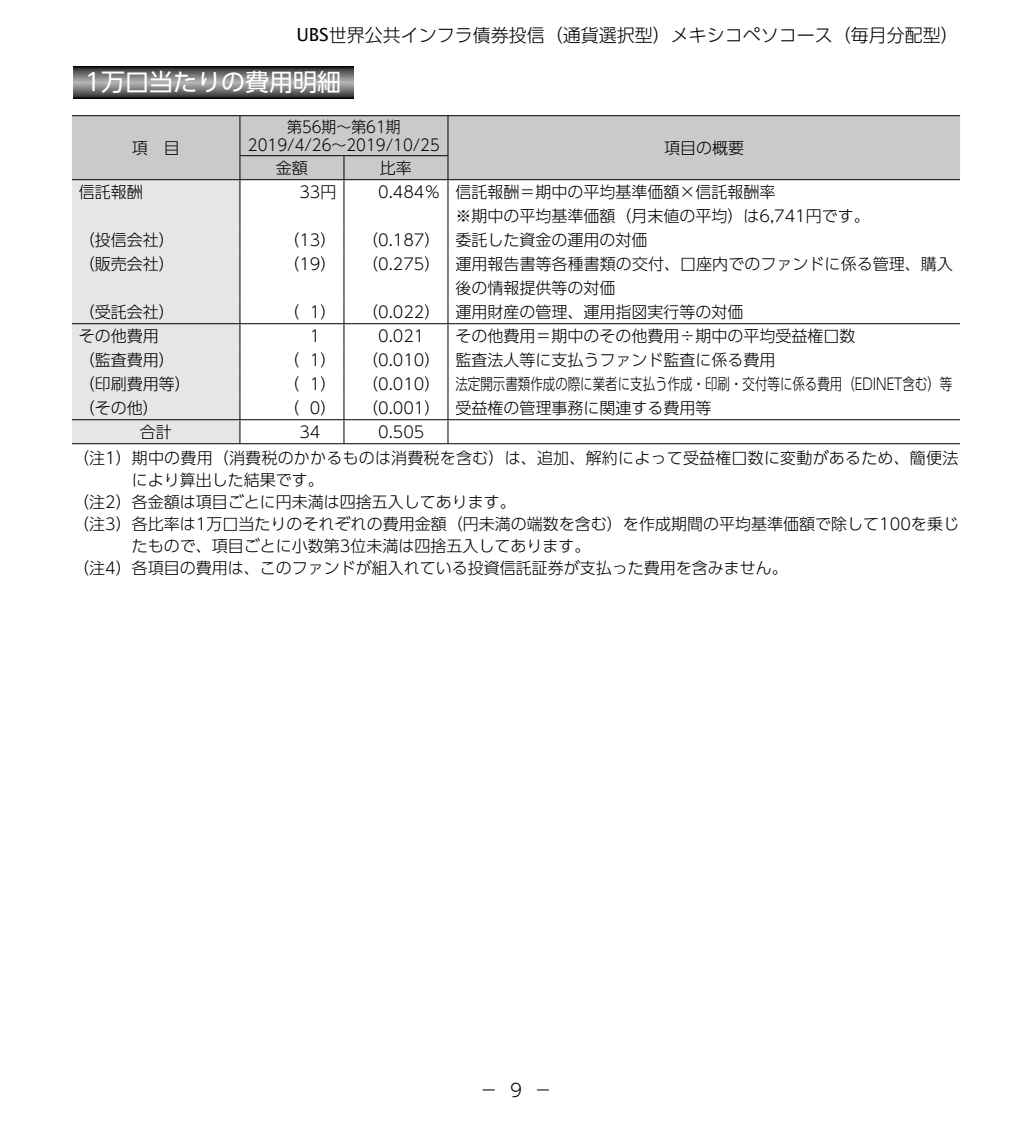
<style>
.page{position:relative;width:1032px;height:1134px;background:#fff}
.page>*{position:absolute;margin:0;border:0;box-sizing:border-box;transform-origin:0 0}
.t1{font:24px "UD Shin Go Pro";color:#fff}
.t2{font:300 18px "UD Shin Go Pro";color:#000}
.t3{font:300 16px/24px "UD Shin Go Pro";color:#000}
.t4{font:300 16px/18px "UD Shin Go Pro";color:#000;text-align:center;scale:.93 1}
.s1{font-family:"Lucida Sans Unicode";font-weight:400}
</style>
<div class="page">
<svg style="left:73px;top:66px;width:280px;height:32px"></svg>
<div style="left:72px;top:116px;width:888px;height:63px;background:#c9caca"></div>
<hr style="left:239px;top:116px;width:1px;height:39px;background:#000">
<hr style="left:447px;top:116px;width:1px;height:39px;background:#000">
<hr style="left:239px;top:155px;width:105px;height:1px;background:#000">
<hr style="left:344px;top:155px;width:104px;height:1px;background:#000">
<svg style="left:343px;top:156px;width:1px;height:23px"></svg>
<svg style="left:447px;top:156px;width:1px;height:23px"></svg>
<hr style="left:240px;top:179px;width:104px;height:1px;background:#000">
<hr style="left:344px;top:179px;width:104px;height:1px;background:#000">
<hr style="left:343px;top:180px;width:1px;height:48px;background:#000">
<hr style="left:448px;top:179px;width:512px;height:1px;background:#000">
<hr style="left:447px;top:180px;width:1px;height:48px;background:#000">
<svg style="left:343px;top:228px;width:1px;height:24px"></svg>
<svg style="left:447px;top:228px;width:1px;height:24px"></svg>
<hr style="left:343px;top:252px;width:1px;height:48px;background:#000">
<hr style="left:447px;top:252px;width:1px;height:48px;background:#000">
<hr style="left:240px;top:323px;width:104px;height:1px;background:#000">
<hr style="left:344px;top:323px;width:104px;height:1px;background:#000">
<hr style="left:448px;top:323px;width:512px;height:1px;background:#000">
<hr style="left:240px;top:419px;width:104px;height:1px;background:#000">
<svg style="left:72px;top:156px;width:168px;height:287px"></svg>
<hr style="left:344px;top:419px;width:104px;height:1px;background:#000">
<svg style="left:343px;top:300px;width:1px;height:143px"></svg>
<hr style="left:448px;top:419px;width:512px;height:1px;background:#000">
<svg style="left:447px;top:300px;width:1px;height:143px"></svg>
<hr style="left:72px;top:115px;width:168px;height:1px;background:#000">
<hr style="left:240px;top:115px;width:104px;height:1px;background:#000">
<hr style="left:344px;top:115px;width:104px;height:1px;background:#000">
<hr style="left:448px;top:115px;width:512px;height:1px;background:#000">
<hr style="left:72px;top:443px;width:168px;height:1px;background:#000">
<hr style="left:240px;top:443px;width:104px;height:1px;background:#000">
<hr style="left:344px;top:443px;width:104px;height:1px;background:#000">
<hr style="left:448px;top:443px;width:512px;height:1px;background:#000">
<p class="t2" style="left:296px;top:20px;width:664px"><span class="s1">UBS</span>世界公共インフラ債券投信（通貨選択型）メキシコペソコース（毎月分配型）</p>
<h1 class="t1" style="left:85px;top:63px;width:257px">1万口当たりの費用明細</h1>
<p class="t3" style="left:132px;top:135px;width:49px">項　目</p>
<p class="t4" style="left:248px;top:117px;width:208px">第56期～第61期<br>2019/4/26～2019/10/25</p>
<p class="t3" style="left:276px;top:155px;width:33px">金額</p>
<p class="t3" style="left:380px;top:155px;width:33px">比率</p>
<p class="t3" style="left:664px;top:135px;width:81px">項目の概要</p>
<p class="t3" style="left:79px;top:179px;width:65px">信託報酬</p>
<p class="t3" style="left:299px;top:179px;width:39px">33円</p>
<p class="t3" style="left:455px;top:179px;width:416px;text-indent:-77px">0.484％ 信託報酬＝期中の平均基準価額×信託報酬率<br>※期中の平均基準価額（月末値の平均）は6,741円です。</p>
<p class="t3" style="left:79px;top:227px;width:97px">（投信会社）</p>
<p class="t3" style="left:283px;top:227px;width:55px">（13）</p>
<p class="t3" style="left:362px;top:227px;width:287px">（0.187） 委託した資金の運用の対価</p>
<p class="t3" style="left:79px;top:251px;width:97px">（販売会社）</p>
<p class="t3" style="left:283px;top:251px;width:55px">（19）</p>
<p class="t3" style="left:455px;top:251px;width:499px;text-indent:-93px">（0.275） 運用報告書等各種書類の交付、口座内でのファンドに係る管理、購入後の情報提供等の対価</p>
<p class="t3" style="left:79px;top:299px;width:97px">（受託会社）</p>
<p class="t3" style="left:283px;top:299px;width:55px">（ 1）</p>
<p class="t3" style="left:362px;top:299px;width:383px">（0.022） 運用財産の管理、運用指図実行等の対価</p>
<p class="t3" style="left:79px;top:323px;width:81px">その他費用</p>
<p class="t3" style="left:310px;top:323px;width:12px">1</p>
<p class="t3" style="left:378px;top:323px;width:48px">0.021</p>
<p class="t3" style="left:455px;top:323px;width:401px">その他費用＝期中のその他費用÷期中の平均受益権口数</p>
<p class="t3" style="left:79px;top:347px;width:97px">（監査費用）</p>
<p class="t3" style="left:283px;top:347px;width:55px">（ 1）</p>
<p class="t3" style="left:362px;top:347px;width:415px">（0.010） 監査法人等に支払うファンド監査に係る費用</p>
<p class="t3" style="left:79px;top:371px;width:113px">（印刷費用等）</p>
<p class="t3" style="left:283px;top:371px;width:55px">（ 1）</p>
<p class="t3" style="left:362px;top:371px;width:592px">（0.010） 法定開示書類作成の際に業者に支払う作成・印刷・交付等に係る費用（EDINET含む）等</p>
<p class="t3" style="left:79px;top:395px;width:81px">（その他）</p>
<p class="t3" style="left:283px;top:395px;width:55px">（ 0）</p>
<p class="t3" style="left:362px;top:395px;width:351px">（0.001） 受益権の管理事務に関連する費用等</p>
<p class="t3" style="left:140px;top:419px;width:33px">合計</p>
<p class="t3" style="left:299px;top:419px;width:23px">34</p>
<p class="t3" style="left:73px;top:418px;width:886px;line-height:26.2px;text-indent:305px">0.505<br>（注1）期中の費用（消費税のかかるものは消費税を含む）は、追加、解約によって受益権口数に変動があるため、簡便法</p>
<p class="t3" style="left:132px;top:467px;width:194px">により算出した結果です。</p>
<p class="t3" style="left:73px;top:489px;width:444px">（注2）各金額は項目ごとに円未満は四捨五入してあります。</p>
<p class="t3" style="left:73px;top:511px;width:887px">（注3）各比率は1万口当たりのそれぞれの費用金額（円未満の端数を含む）を作成期間の平均基準価額で除して100を乗じ</p>
<p class="t3" style="left:132px;top:533px;width:460px">たもので、項目ごとに小数第3位未満は四捨五入してあります。</p>
<p class="t3" style="left:73px;top:555px;width:716px">（注4）各項目の費用は、このファンドが組入れている投資信託証券が支払った費用を含みません。</p>
<p class="t2" style="left:510px;top:1076px;width:13px">9</p>
<p class="t2" style="left:480px;top:1076px;width:73px">－　　－</p>
</div>
